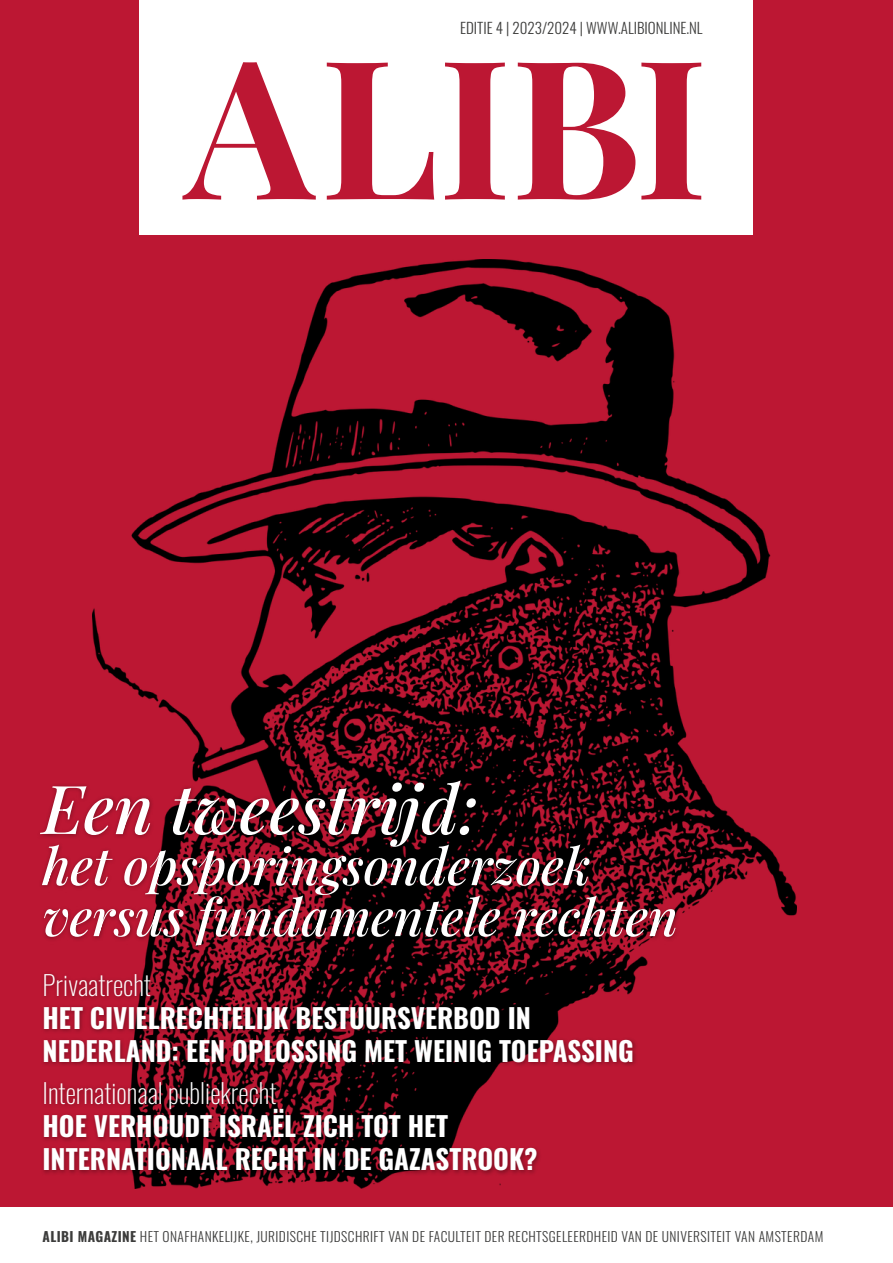
<style>
.page{position:relative;width:893px;height:1263px;background:#fff}
.page>*{position:absolute;margin:0;border:0;box-sizing:border-box;transform-origin:0 0}
.t1{font:700 193.5px "Playfair Display";color:#bc1733}
.t2{font:italic 500 67.5px "Playfair Display";color:#fff}
.t3{font:italic 500 51px/51px "Playfair Display";color:#fff}
.t4{font:700 27px/33px "Oswald";color:#fff}
.t5{font:200 27px "Oswald";color:#fff}
.t6{font:300 15px "Oswald";color:#3c3c3b}
.t7{font:300 13.5px "Oswald";letter-spacing:.03em;color:#3c3c3b}
.s1{font-weight:700}
</style>
<div class="page">
<div style="left:0;top:0;width:893px;height:1206px;background:#bc1733"></div>
<img style="left:92px;top:259px;width:705px;height:929px">
<div style="left:41px;top:1079px;width:500px;height:97px;background:#000;opacity:.35"></div>
<div style="left:36px;top:777px;width:644px;height:174px;background:#000;opacity:.35"></div>
<div style="left:41px;top:971px;width:597px;height:97px;background:#000;opacity:.35"></div>
<div style="left:140px;top:0;width:613px;height:234px;background:#fff"></div>
<p class="t6" style="left:460px;top:14px;width:244px">EDITIE 4 | 2023/2024 | WWW.ALIBIONLINE.NL</p>
<h1 class="t1" style="left:185px;top:-25px;width:524px">ALIBI</h1>
<h2 class="t2" style="left:43px;top:756px;width:437px">Een tweestrijd:</h2>
<h3 class="t3" style="left:43px;top:836px;width:637px">het opsporingsonderzoek versus fundamentele rechten</h3>
<p class="t5" style="left:43px;top:961px;width:110px">Privaatrecht</p>
<p class="t4" style="left:43px;top:1003px;width:593px">HET CIVIELRECHTELIJK BESTUURSVERBOD IN<br>NEDERLAND: EEN OPLOSSING MET WEINIG TOEPASSING</p>
<p class="t5" style="left:43px;top:1069px;width:235px">Internationaal publiekrecht</p>
<p class="t4" style="left:43px;top:1111px;width:496px">HOE VERHOUDT ISRAËL ZICH TOT HET<br>INTERNATIONAAL RECHT IN DE GAZASTROOK?</p>
<p class="t7" style="left:43px;top:1225px;width:782px"><span class="s1">ALIBI MAGAZINE</span> HET ONAFHANKELIJKE, JURIDISCHE TIJDSCHRIFT VAN DE FACULTEIT DER RECHTSGELEERDHEID VAN DE UNIVERSITEIT VAN AMSTERDAM</p>
</div>
